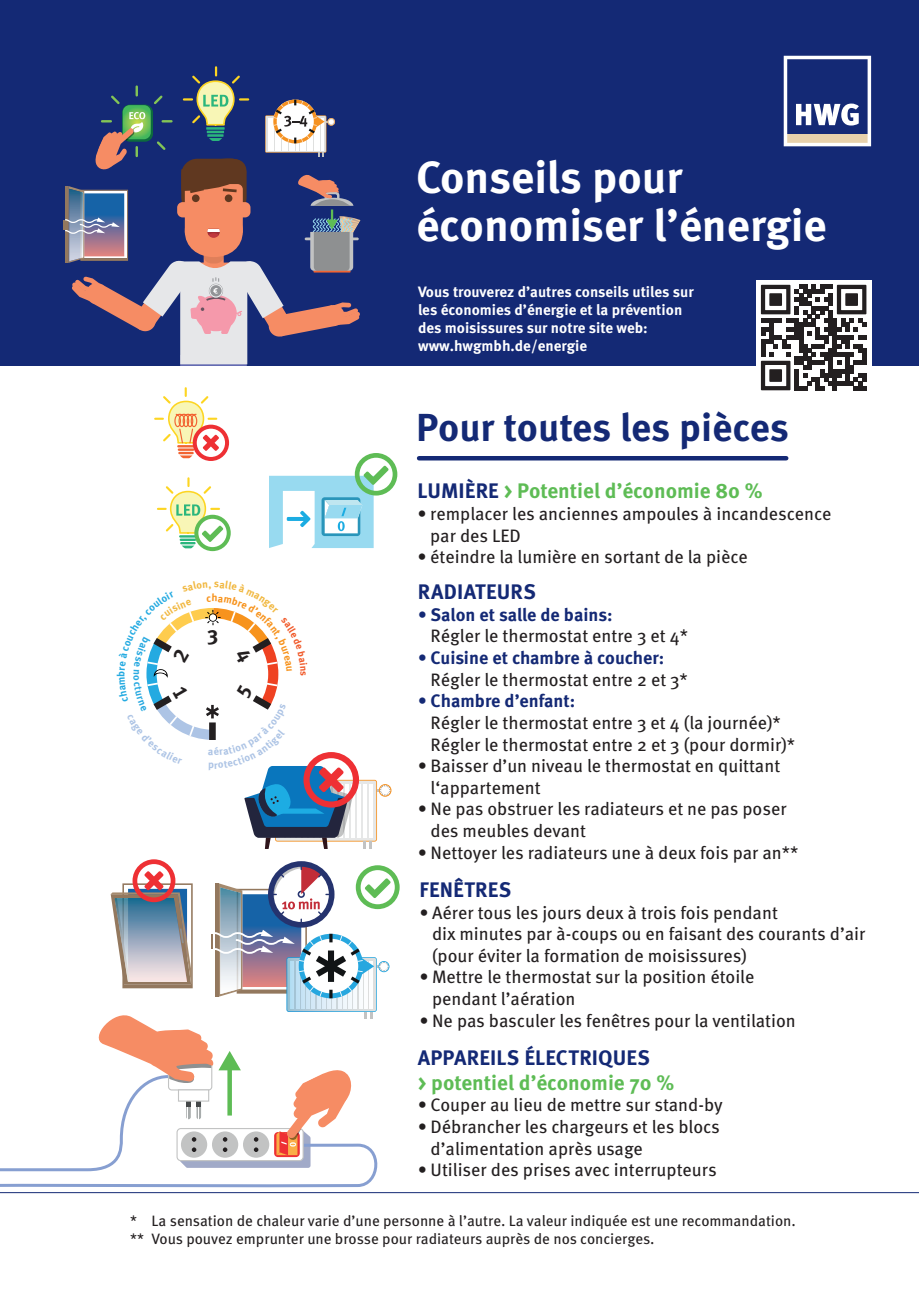
<style>
.page{position:relative;width:919px;height:1289px;background:#fff}
.page>*{position:absolute;margin:0;border:0;box-sizing:border-box;transform-origin:0 0}
.t1{font:700 45px/48.6px "Meta OT";color:#fff}
.t2{font:700 39px "Meta OT";letter-spacing:-.005em;color:#142975}
.t3{font:700 21px "Meta OT";color:#5ebc55}
.t4{font:700 21px "Meta OT";letter-spacing:.01em;color:#142975}
.t5{font:700 20.7px "Meta OT";color:#231f20}
.t6{font:18px/21.6px "Meta OT";color:#231f20}
.t7{font:15px/18px "Meta OT";color:#231f20}
.t8{font:700 15px/18px "Meta OT";color:#fff}
.s1{color:#142975}
.s2{font-weight:700;color:#142975}
</style>
<div class="page">
<div style="left:0;top:0;width:918px;height:365px;background:#142975"></div>
<svg style="left:783px;top:56px;width:88px;height:90px"></svg>
<svg style="left:63px;top:67px;width:298px;height:298px"></svg>
<svg style="left:269px;top:453px;width:128px;height:95px"></svg>
<svg style="left:158px;top:478px;width:73px;height:73px"></svg>
<svg style="left:155px;top:388px;width:74px;height:73px"></svg>
<svg style="left:0;top:859px;width:399px;height:329px"></svg>
<div style="left:755px;top:280px;width:116px;height:115px;background:#fff"></div>
<svg style="left:760px;top:285px;width:106px;height:105px"></svg>
<hr style="left:0;top:1192px;width:918px;height:1px;background:#142975">
<hr style="left:419px;top:456px;width:367px;height:4px;background:#142975">
<svg style="left:146px;top:608px;width:245px;height:241px"></svg>
<h1 class="t1" style="left:416px;top:153px;width:412px">Conseils pour économiser l’énergie</h1>
<p class="t8" style="left:418px;top:282px;width:277px">Vous trouverez d’autres conseils utiles sur les économies d’énergie et la prévention des moisissures sur notre site web: www.hwgmbh.de/energie</p>
<h2 class="t2" style="left:416px;top:402px;width:374px">Pour toutes les pièces</h2>
<p class="t5" style="left:207px;top:623px;width:13px">3</p>
<p class="t3" style="left:417px;top:477px;width:347px"><span class="s1">LUMIÈRE</span> &gt; Potentiel d’économie 80 %</p>
<p class="t6" style="left:430px;top:503px;width:402px;text-indent:-13px">• remplacer les anciennes ampoules à incandescence par des LED</p>
<p class="t6" style="left:417px;top:546px;width:332px">• éteindre la lumière en sortant de la pièce</p>
<p class="t4" style="left:418px;top:578px;width:120px">RADIATEURS</p>
<p class="t6" style="left:430px;top:604px;width:259px;text-indent:-13px"><span class="s1">•</span> <span class="s2">Salon et salle de bains:<br></span>Régler le thermostat entre 3 et 4*</p>
<p class="t6" style="left:430px;top:647px;width:259px;text-indent:-13px"><span class="s1">•</span> <span class="s2">Cuisine et chambre à coucher:<br></span>Régler le thermostat entre 2 et 3*</p>
<p class="t6" style="left:430px;top:690px;width:366px;text-indent:-13px"><span class="s1">•</span> <span class="s2">Chambre d’enfant:<br></span>Régler le thermostat entre 3 et 4 (la journée)*<br>Régler le thermostat entre 2 et 3 (pour dormir)*</p>
<p class="t6" style="left:430px;top:755px;width:351px;text-indent:-13px">• Baisser d’un niveau le thermostat en quittant l‘appartement</p>
<p class="t6" style="left:430px;top:798px;width:357px;text-indent:-13px">• Ne pas obstruer les radiateurs et ne pas poser des meubles devant</p>
<p class="t6" style="left:418px;top:841px;width:382px">• Nettoyer les radiateurs une à deux fois par an**</p>
<p class="t4" style="left:419px;top:876px;width:93px">FENÊTRES</p>
<p class="t6" style="left:432px;top:901px;width:435px;text-indent:-13px">• Aérer tous les jours deux à trois fois pendant<br>dix minutes par à-coups ou en faisant des courants d’air (pour éviter la formation de moisissures)</p>
<p class="t6" style="left:432px;top:966px;width:324px;text-indent:-13px">• Mettre le thermostat sur la position étoile pendant l’aération</p>
<p class="t6" style="left:419px;top:1009px;width:378px">• Ne pas basculer les fenêtres pour la ventilation</p>
<p class="t4" style="left:418px;top:1044px;width:234px">APPAREILS ÉLECTRIQUES</p>
<p class="t3" style="left:418px;top:1069px;width:258px">&gt; potentiel d’économie 70 %</p>
<p class="t6" style="left:418px;top:1094px;width:306px">• Couper au lieu de mettre sur stand-by</p>
<p class="t6" style="left:430px;top:1116px;width:291px;text-indent:-13px">• Débrancher les chargeurs et les blocs d’alimentation après usage</p>
<p class="t6" style="left:418px;top:1159px;width:300px">• Utiliser des prises avec interrupteurs</p>
<p class="t7" style="left:130px;top:1211px;width:667px">* La sensation de chaleur varie d’une personne à l’autre. La valeur indiquée est une recommandation. ** Vous pouvez emprunter une brosse pour radiateurs auprès de nos concierges.</p>
</div>
